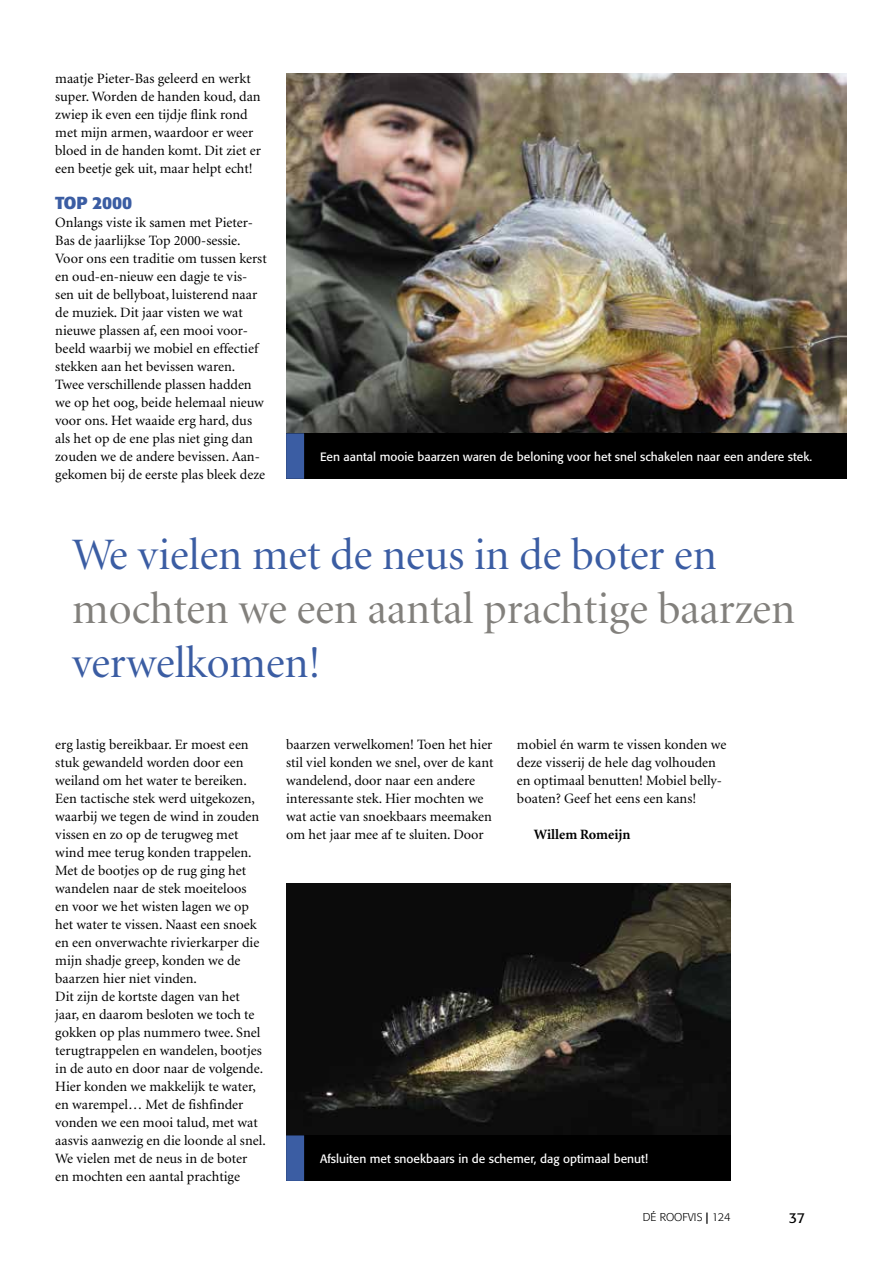
<style>
.page{position:relative;width:893px;height:1263px;background:#fff}
.page>*{position:absolute;margin:0;border:0;box-sizing:border-box;transform-origin:0 0}
.t1{font:45px "Minion Display";color:#3b5da3}
.t2{font:45px "Minion Display";color:#82807c}
.t3{font:700 17.25px "Formata";letter-spacing:-.01em;color:#3b5da3}
.t4{font:14.25px/18px "Minion";color:#000}
.t5{font:700 14.25px "Minion";color:#000}
.t6{font:14.25px "Formata";color:#000}
.t7{font:12px "Formata";color:#fff}
.t8{font:300 11.25px "Formata";color:#000}
.s1{font-weight:500}
</style>
<div class="page">
<img style="left:286px;top:74px;width:560px;height:359px">
<img style="left:286px;top:884px;width:445px;height:251px">
<div style="left:286px;top:433px;width:560px;height:46px;background:#000"></div>
<div style="left:286px;top:433px;width:18px;height:46px;background:#3b5da3"></div>
<div style="left:286px;top:1135px;width:445px;height:46px;background:#000"></div>
<div style="left:286px;top:1135px;width:18px;height:46px;background:#3b5da3"></div>
<p class="t4" style="left:55px;top:70px;width:207px">maatje Pieter-Bas geleerd en werkt super. Worden de handen koud, dan zwiep ik even een tijdje flink rond met mijn armen, waardoor er weer bloed in de handen komt. Dit ziet er een beetje gek uit, maar helpt echt!</p>
<p class="t3" style="left:55px;top:192px;width:78px">TOP 2000</p>
<p class="t4" style="left:55px;top:214px;width:213px">Onlangs viste ik samen met Pieter-Bas de jaarlijkse Top 2000-sessie.<br>Voor ons een traditie om tussen kerst en oud-en-nieuw een dagje te vis&shy;sen uit de bellyboat, luisterend naar de muziek. Dit jaar visten we wat nieuwe plassen af, een mooi voor&shy;beeld waarbij we mobiel en effectief stekken aan het bevissen waren.<br>Twee verschillende plassen hadden we op het oog, beide helemaal nieuw voor ons. Het waaide erg hard, dus als het op de ene plas niet ging dan zouden we de andere bevissen. Aan&shy;gekomen bij de eerste plas bleek deze</p>
<p class="t7" style="left:320px;top:449px;width:494px">Een aantal mooie baarzen waren de beloning voor het snel schakelen naar een andere stek.</p>
<h1 class="t1" style="left:72px;top:533px;width:646px">We vielen met de neus in de boter en</h1>
<h1 class="t2" style="left:72px;top:587px;width:724px">mochten we een aantal prachtige baarzen</h1>
<h1 class="t1" style="left:72px;top:641px;width:250px">verwelkomen!</h1>
<p class="t4" style="left:55px;top:736px;width:212px">erg lastig bereikbaar. Er moest een stuk gewandeld worden door een weiland om het water te bereiken.<br>Een tactische stek werd uitgekozen, waarbij we tegen de wind in zouden vissen en zo op de terugweg met wind mee terug konden trappelen.<br>Met de bootjes op de rug ging het wandelen naar de stek moeiteloos<br>en voor we het wisten lagen we op het water te vissen. Naast een snoek en een onverwachte rivierkarper die mijn shadje greep, konden we de baarzen hier niet vinden.<br>Dit zijn de kortste dagen van het jaar, en daarom besloten we toch te gokken op plas nummero twee. Snel terugtrappelen en wandelen, bootjes in de auto en door naar de volgende.<br>Hier konden we makkelijk te water, en warempel… Met de fishfinder vonden we een mooi talud, met wat aasvis aanwezig en die loonde al snel.<br>We vielen met de neus in de boter<br>en mochten een aantal prachtige</p>
<p class="t4" style="left:286px;top:736px;width:209px">baarzen verwelkomen! Toen het hier stil viel konden we snel, over de kant wandelend, door naar een andere interessante stek. Hier mochten we wat actie van snoekbaars meemaken om het jaar mee af te sluiten. Door</p>
<p class="t4" style="left:517px;top:736px;width:211px">mobiel én warm te vissen konden we deze visserij de hele dag volhouden en optimaal benutten! Mobiel belly&shy;boaten? Geef het eens een kans!</p>
<p class="t5" style="left:534px;top:827px;width:98px">Willem Romeijn</p>
<p class="t7" style="left:320px;top:1151px;width:330px">Afsluiten met snoekbaars in de schemer, dag optimaal benut!</p>
<p class="t8" style="left:643px;top:1211px;width:89px">DÉ ROOFVIS <span class="s1">|</span> 124</p>
<p class="t6" style="left:789px;top:1209px;width:18px">37</p>
</div>
